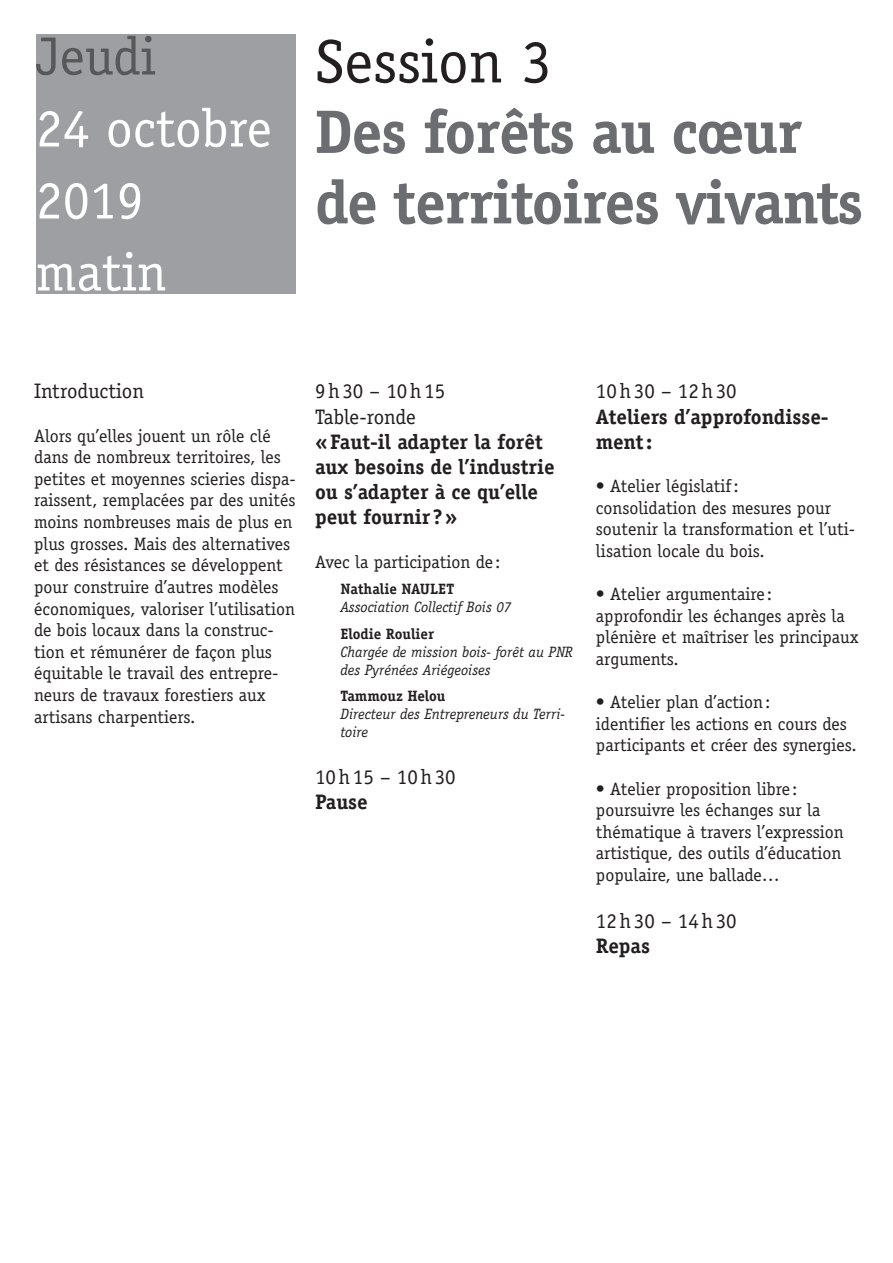
<style>
.page{position:relative;width:893px;height:1263px;background:#fff}
.page>*{position:absolute;margin:0;border:0;box-sizing:border-box;transform-origin:0 0}
.t1{font:700 61.5px/70.5px "Officina Serif LT";letter-spacing:-.02em;color:#6c6d70}
.t2{font:61.5px "Officina Serif LT";color:#231f20}
.t3{font:54px/72px "Officina Serif LT";color:#fff}
.t4{font:54px "Officina Serif LT";color:#57585a}
.t5{font:700 21px/25.2px "Officina Serif LT";color:#231f20}
.t6{font:21px/25.2px "Officina Serif LT";color:#231f20}
.t7{font:21px "Officina Serif LT";letter-spacing:.06em;color:#231f20}
.t8{font:18px/21.6px "Officina Serif LT";color:#231f20}
.t9{font:italic 15px/18px "Officina Serif LT";color:#231f20}
.t10{font:700 15px "Officina Serif LT";color:#231f20}
</style>
<div class="page">
<div style="left:36px;top:34px;width:259px;height:259px;background:#9d9fa2"></div>
<h2 class="t4" style="left:36px;top:25px;width:122px">Jeudi</h2>
<h2 class="t3" style="left:36px;top:92px;width:238px">24 octobre<br>2019 matin</h2>
<h1 class="t2" style="left:315px;top:26px;width:238px">Session 3</h1>
<h1 class="t1" style="left:315px;top:96px;width:550px">Des forêts au cœur de territoires vivants</h1>
<p class="t6" style="left:34px;top:379px;width:112px">Introduction</p>
<p class="t8" style="left:34px;top:425px;width:263px">Alors qu’elles jouent un rôle clé dans de nombreux territoires, les petites et moyennes scieries dispa&shy;raissent, remplacées par des unités moins nombreuses mais de plus en plus grosses. Mais des alternatives et des résistances se développent pour construire d’autres modèles économiques, valoriser l’utilisation de bois locaux dans la construc&shy;tion et rémunérer de façon plus équitable le travail des entrepre&shy;neurs de travaux forestiers aux artisans charpentiers.</p>
<p class="t6" style="left:315px;top:379px;width:132px">9h30 – 10h15<br>Table-ronde</p>
<p class="t5" style="left:315px;top:429px;width:241px">«Faut-il adapter la forêt aux besoins de l’industrie ou s’adapter à ce qu’elle peut fournir ?»</p>
<p class="t8" style="left:315px;top:551px;width:187px">Avec la participation de :</p>
<p class="t10" style="left:340px;top:580px;width:115px">Nathalie NAULET</p>
<p class="t9" style="left:340px;top:598px;width:172px">Association Collectif Bois 07</p>
<p class="t10" style="left:340px;top:624px;width:95px">Elodie Roulier</p>
<p class="t9" style="left:340px;top:643px;width:234px">Chargée de mission bois- forêt au PNR des Pyrénées Ariégeoises</p>
<p class="t10" style="left:340px;top:687px;width:107px">Tammouz Helou</p>
<p class="t9" style="left:340px;top:705px;width:226px">Directeur des Entrepreneurs du Terri&shy;toire</p>
<p class="t7" style="left:315px;top:765px;width:142px">10h15 – 10h30</p>
<p class="t5" style="left:315px;top:789px;width:54px">Pause</p>
<p class="t7" style="left:596px;top:379px;width:142px">10h30 – 12h30</p>
<p class="t5" style="left:596px;top:404px;width:234px">Ateliers d’approfondisse&shy;ment:</p>
<p class="t8" style="left:596px;top:475px;width:261px">• Atelier législatif:<br>consolidation des mesures pour soutenir la transformation et l’uti&shy;lisation locale du bois.</p>
<p class="t8" style="left:596px;top:583px;width:264px">• Atelier argumentaire : approfondir les échanges après la plénière et maîtriser les principaux arguments.</p>
<p class="t8" style="left:596px;top:691px;width:262px">• Atelier plan d’action:<br>identifier les actions en cours des participants et créer des synergies.</p>
<p class="t8" style="left:596px;top:778px;width:249px">• Atelier proposition libre : poursuivre les échanges sur la thématique à travers l’expression artistique, des outils d’éducation populaire, une ballade…</p>
<p class="t7" style="left:596px;top:908px;width:142px">12h30 – 14h30</p>
<p class="t5" style="left:596px;top:933px;width:56px">Repas</p>
</div>
